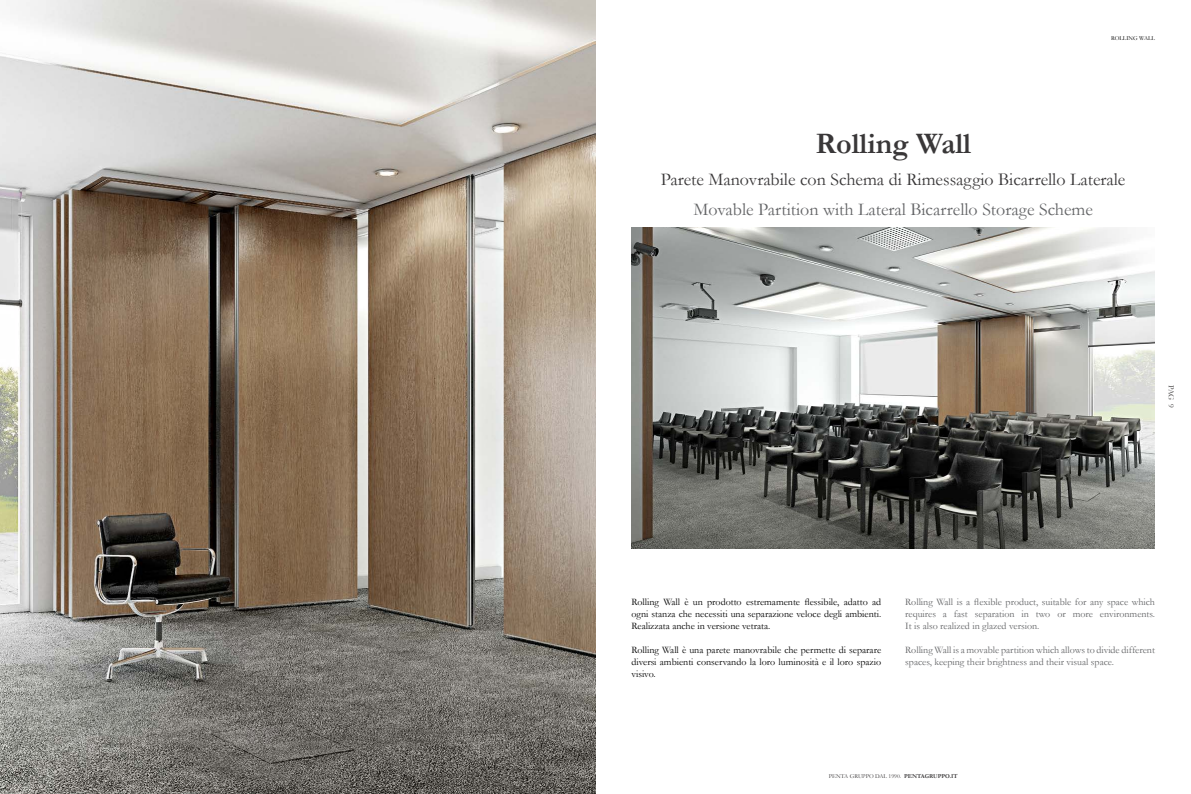
<style>
.page{position:relative;width:1191px;height:794px;background:#fff}
.page>*{position:absolute;margin:0;border:0;box-sizing:border-box;transform-origin:0 0}
.t1{font:700 30px "Garamond";color:#393738}
.t2{font:18px "Garamond";color:#393738}
.t3{font:18px "Garamond";color:#636466}
.t4{font:10px/12px "Garamond";color:#000;text-align:justify}
.t5{font:10px/12px "Garamond";color:#636466;text-align:justify}
.t6{font:8px "Garamond";color:#393738}
.t7{font:6px "Garamond";color:#393738}
.t8{font:6px "Garamond";color:#000}
.s1{font-weight:700}
</style>
<div class="page">
<img style="left:0;top:0;width:595px;height:794px">
<img style="left:631px;top:227px;width:524px;height:322px">
<h1 class="t1" style="left:815px;top:123px;width:157px">Rolling Wall</h1>
<p class="t8" style="left:1111px;top:34px;width:45px">ROLLING WALL</p>
<h2 class="t2" style="left:661px;top:167px;width:466px">Parete Manovrabile con Schema di Rimessaggio Bicarrello Laterale</h2>
<h2 class="t3" style="left:693px;top:197px;width:401px">Movable Partition with Lateral Bicarrello Storage Scheme</h2>
<p class="t6" style="left:1176px;top:385px;width:24px;rotate:90deg">PAG 9</p>
<p class="t4" style="left:631px;top:595px;width:251px">Rolling Wall è un prodotto estremamente flessibile, adatto ad ogni stanza che necessiti una separazione veloce degli ambienti.<br>Realizzata anche in versione vetrata.</p>
<p class="t4" style="left:631px;top:643px;width:251px">Rolling Wall è una parete manovrabile che permette di separare diversi ambienti conservando la loro luminosità e il loro spazio visivo.</p>
<p class="t5" style="left:905px;top:595px;width:251px">Rolling Wall is a flexible product, suitable for any space which requires a fast separation in two or more environments.<br>It is also realized in glazed version.</p>
<p class="t5" style="left:905px;top:643px;width:251px">Rolling Wall is a movable partition which allows to divide different spaces, keeping their brightness and their visual space.</p>
<p class="t7" style="left:828px;top:772px;width:130px">PENTA GRUPPO DAL 1990. <span class="s1">PENTAGRUPPO.IT</span></p>
</div>
